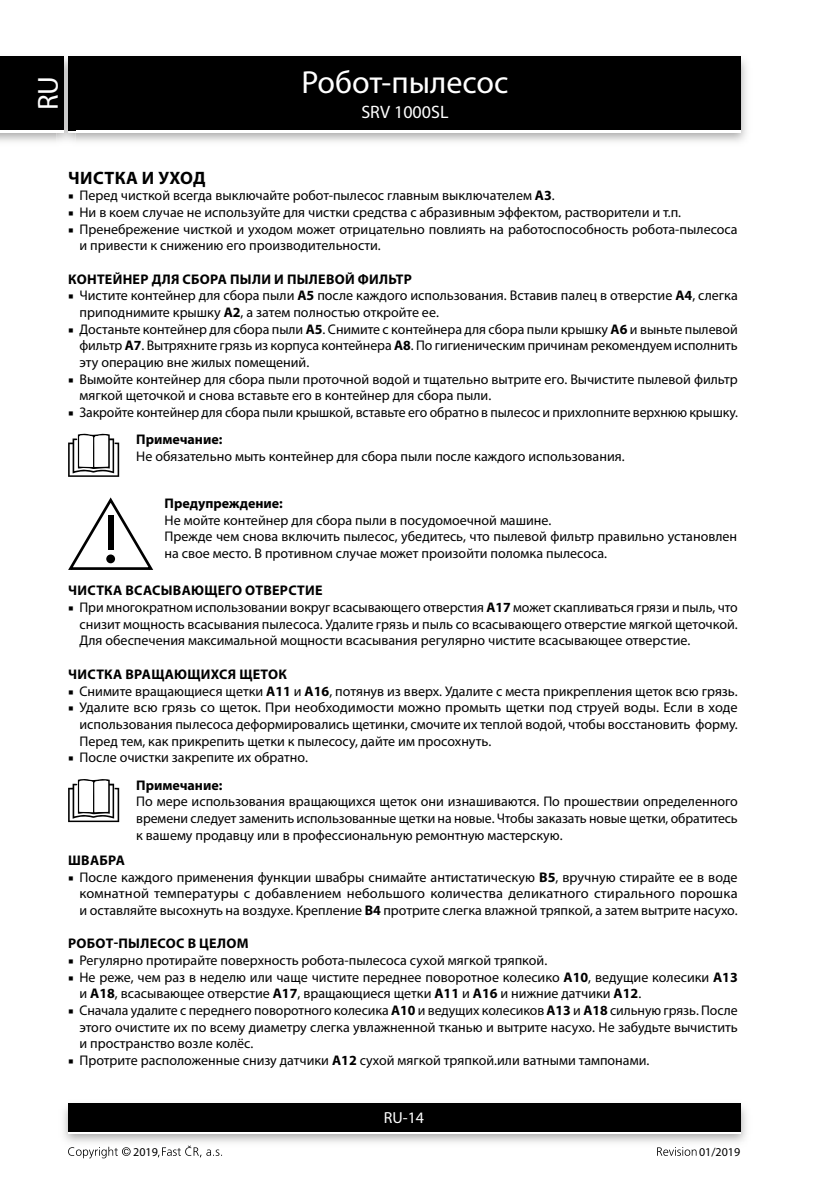
<style>
.page{position:relative;width:840px;height:1191px;background:#fff}
.page>*{position:absolute;margin:0;border:0;box-sizing:border-box;transform-origin:0 0}
.t1{font:32px "Myriad Pro";color:#fff}
.t2{font:29px "Myriad Pro";color:#fff}
.t3{font:700 18px "Myriad Pro";letter-spacing:.02em;color:#000}
.t4{font:18px "Myriad Pro";color:#fff}
.t5{font:16px "Myriad Pro";color:#fff}
.t6{font:14px/16.6px "Myriad Pro";color:#000}
.t7{font:700 14px "Myriad Pro";letter-spacing:.02em;color:#000}
.t8{font:700 14px "Myriad Pro";color:#000}
.t9{font:12px "Myriad Pro";color:#000}
.s1{font-family:"Minion Pro"}
.s2{font-weight:700}
</style>
<div class="page">
<img style="left:0;top:56px;width:747px;height:86px">
<div style="left:68px;top:59px;width:672px;height:74px;background:#fff"></div>
<div style="left:68px;top:57px;width:672px;height:73px;background:#000"></div>
<img style="left:63px;top:1103px;width:684px;height:40px">
<div style="left:68px;top:1106px;width:672px;height:28px;background:linear-gradient(to right,#fff,#fff)"></div>
<div style="left:68px;top:1103px;width:672px;height:28px;background:#000"></div>
<img style="left:57px;top:56px;width:18px;height:86px">
<img style="left:68px;top:130px;width:7px;height:3px">
<svg style="left:68px;top:57px;width:7px;height:2px"></svg>
<img style="left:68px;top:59px;width:7px;height:71px">
<div style="left:0;top:59px;width:64px;height:74px;background:#fff"></div>
<div style="left:0;top:57px;width:64px;height:73px;background:#000"></div>
<svg style="left:68px;top:1146px;width:62px;height:12px"></svg>
<svg style="left:158px;top:1145px;width:64px;height:12px"></svg>
<svg style="left:657px;top:1147px;width:39px;height:8px"></svg>
<svg style="left:68px;top:434px;width:51px;height:43px"></svg>
<svg style="left:68px;top:497px;width:85px;height:73px"></svg>
<div style="left:108px;top:515px;width:5px;height:35px;background:#000"></div>
<div style="left:106px;top:554px;width:9px;height:9px;background:#000;border-radius:50%"></div>
<svg style="left:68px;top:779px;width:51px;height:43px"></svg>
<h2 class="t2" style="left:30px;top:110px;width:36px;rotate:-90deg">RU</h2>
<h1 class="t1" style="left:301px;top:62px;width:208px">Робот-пылесос</h1>
<p class="t4" style="left:361px;top:101px;width:89px">SRV 1000SL</p>
<p class="t3" style="left:68px;top:166px;width:139px">ЧИСТКА И УХОД</p>
<p class="t6" style="left:68px;top:187px;width:488px"><span class="s1">■</span> Перед чисткой всегда выключайте робот-пылесос главным выключателем <span class="s2">А3</span>.</p>
<p class="t6" style="left:68px;top:204px;width:614px"><span class="s1">■</span> Ни в коем случае не используйте для чистки средства с абразивным эффектом, растворители и т.п.</p>
<p class="t6" style="left:79px;top:220px;width:659px;text-indent:-11px"><span class="s1">■</span> Пренебрежение чисткой и уходом может отрицательно повлиять на работоспособность робота-пылесоса и привести к снижению его производительности.</p>
<p class="t7" style="left:68px;top:270px;width:345px">КОНТЕЙНЕР ДЛЯ СБОРА ПЫЛИ И ПЫЛЕВОЙ ФИЛЬТР</p>
<p class="t6" style="left:79px;top:287px;width:659px;text-indent:-11px"><span class="s1">■</span> Чистите контейнер для сбора пыли <span class="s2">А5</span> после каждого использования. Вставив палец в отверстие <span class="s2">А4</span>, слегка приподнимите крышку <span class="s2">А2</span>, а затем полностью откройте ее.</p>
<p class="t6" style="left:79px;top:320px;width:659px;text-align:justify;text-indent:-11px"><span class="s1">■</span> Достаньте контейнер для сбора пыли <span class="s2">A5</span>. Снимите с контейнера для сбора пыли крышку <span class="s2">А6</span> и выньте пылевой фильтр <span class="s2">А7</span>. Вытряхните грязь из корпуса контейнера <span class="s2">А8</span>. По гигиеническим причинам рекомендуем исполнить эту операцию вне жилых помещений.</p>
<p class="t6" style="left:79px;top:370px;width:659px;text-indent:-11px"><span class="s1">■</span> Вымойте контейнер для сбора пыли проточной водой и тщательно вытрите его. Вычистите пылевой фильтр мягкой щеточкой и снова вставьте его в контейнер для сбора пыли.</p>
<p class="t6" style="left:136px;top:398px;width:603px;line-height:27.2px;text-indent:-68px"><span class="s1">■</span> Закройте контейнер для сбора пыли крышкой, вставьте его обратно в пылесос и прихлопните верхнюю крышку.<br><span class="s2">Примечание:</span></p>
<p class="t6" style="left:136px;top:448px;width:489px">Не обязательно мыть контейнер для сбора пыли после каждого использования.</p>
<p class="t8" style="left:164px;top:494px;width:120px">Предупреждение:</p>
<p class="t6" style="left:164px;top:511px;width:574px">Не мойте контейнер для сбора пыли в посудомоечной машине.<br>Прежде чем снова включить пылесос, убедитесь, что пылевой фильтр правильно установлен на свое место. В противном случае может произойти поломка пылесоса.</p>
<p class="t7" style="left:68px;top:581px;width:256px">ЧИСТКА ВСАСЫВАЮЩЕГО ОТВЕРСТИЕ</p>
<p class="t6" style="left:79px;top:599px;width:659px;text-align:justify;text-indent:-11px"><span class="s1">■</span> При многократном использовании вокруг всасывающего отверстия <span class="s2">А17</span> может скапливаться грязи и пыль, что снизит мощность всасывания пылесоса. Удалите грязь и пыль со всасывающего отверстие мягкой щеточкой.<br>Для обеспечения максимальной мощности всасывания регулярно чистите всасывающее отверстие.</p>
<p class="t7" style="left:68px;top:665px;width:220px">ЧИСТКА ВРАЩАЮЩИХСЯ ЩЕТОК</p>
<p class="t6" style="left:68px;top:682px;width:671px"><span class="s1">■</span> Снимите вращающиеся щетки <span class="s2">A11</span> и <span class="s2">A16</span>, потянув из вверх. Удалите с места прикрепления щеток всю грязь.</p>
<p class="t6" style="left:79px;top:699px;width:659px;text-align:justify;text-indent:-11px"><span class="s1">■</span> Удалите всю грязь со щеток. При необходимости можно промыть щетки под струей воды. Если в ходе использования пылесоса деформировались щетинки, смочите их теплой водой, чтобы восстановить форму.<br>Перед тем, как прикрепить щетки к пылесосу, дайте им просохнуть.</p>
<p class="t6" style="left:136px;top:743px;width:173px;line-height:27.4px;text-indent:-68px"><span class="s1">■</span> После очистки закрепите их обратно.<br><span class="s2">Примечание:</span></p>
<p class="t6" style="left:136px;top:793px;width:602px;text-align:justify">По мере использования вращающихся щеток они изнашиваются. По прошествии определенного времени следует заменить использованные щетки на новые. Чтобы заказать новые щетки, обратитесь к вашему продавцу или в профессиональную ремонтную мастерскую.</p>
<p class="t7" style="left:68px;top:851px;width:58px">ШВАБРА</p>
<p class="t6" style="left:79px;top:868px;width:659px;text-align:justify;text-indent:-11px"><span class="s1">■</span> После каждого применения функции швабры снимайте антистатическую <span class="s2">В5</span>, вручную стирайте ее в воде комнатной температуры с добавлением небольшого количества деликатного стирального порошка и оставляйте высохнуть на воздухе. Крепление <span class="s2">В4</span> протрите слегка влажной тряпкой, а затем вытрите насухо.</p>
<p class="t7" style="left:68px;top:934px;width:182px">РОБОТ-ПЫЛЕСОС В ЦЕЛОМ</p>
<p class="t6" style="left:68px;top:951px;width:480px"><span class="s1">■</span> Регулярно протирайте поверхность робота-пылесоса сухой мягкой тряпкой.</p>
<p class="t6" style="left:79px;top:968px;width:659px;text-indent:-11px"><span class="s1">■</span> Не реже, чем раз в неделю или чаще чистите переднее поворотное колесико <span class="s2">A10</span>, ведущие колесики <span class="s2">A13 </span>и <span class="s2">A18</span>, всасывающее отверстие <span class="s2">A17</span>, вращающиеся щетки <span class="s2">A11</span> и <span class="s2">A16</span> и нижние датчики <span class="s2">A12</span>.</p>
<p class="t6" style="left:79px;top:1001px;width:659px;text-align:justify;text-indent:-11px"><span class="s1">■</span> Сначала удалите с переднего поворотного колесика <span class="s2">A10</span> и ведущих колесиков <span class="s2">A13</span> и <span class="s2">A18</span> сильную грязь. После этого очистите их по всему диаметру слегка увлажненной тканью и вытрите насухо. Не забудьте вычистить и пространство возле колёс.</p>
<p class="t6" style="left:68px;top:1051px;width:582px"><span class="s1">■</span> Протрите расположенные снизу датчики <span class="s2">A12</span> сухой мягкой тряпкой.или ватными тампонами.</p>
<p class="t5" style="left:383px;top:1108px;width:42px">RU-14</p>
<p class="t9" style="left:133px;top:1144px;width:26px">2019</p>
<p class="t9" style="left:698px;top:1144px;width:43px">01/2019</p>
</div>
